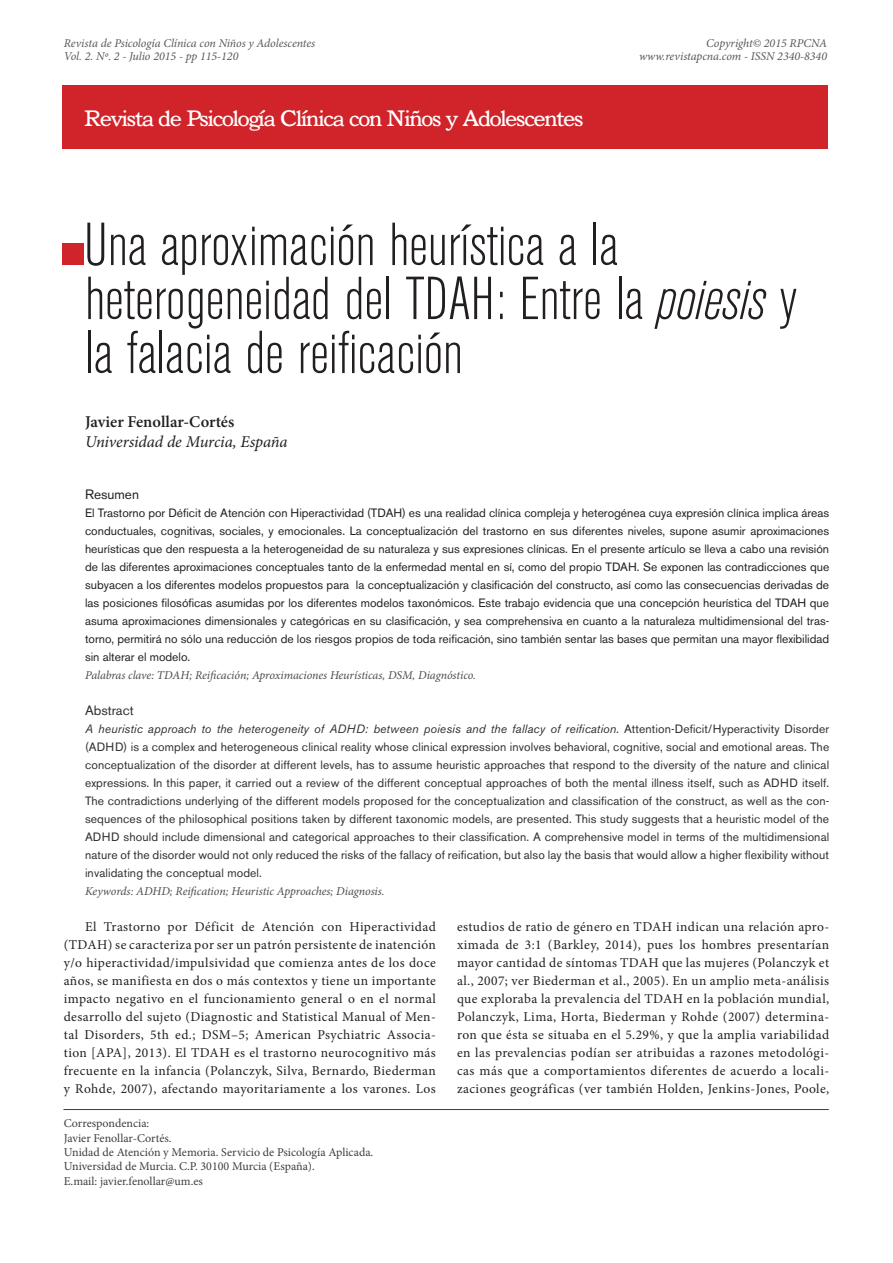
<style>
.page{position:relative;width:893px;height:1263px;background:#fff}
.page>*{position:absolute;margin:0;border:0;box-sizing:border-box;transform-origin:0 0}
.Titulo_Artículo{font:300 condensed 60px/54px "Akzidenz Grotesk BE";color:#231f20}
.t1{font:24px "Bookman BT";letter-spacing:-.05em;color:#fff}
.Universidad_Autores{font:italic 16.5px "Minion Pro";letter-spacing:-.005em;color:#231f20}
.Nombre_Autor{font:600 16.5px "Minion Pro";letter-spacing:-.005em;color:#231f20}
.Párrafo{font:13.5px/18px "Minion Pro";letter-spacing:.03em;color:#231f20;text-align:justify}
.Abstrract{font:13.5px "Akzidenz Grotesk BE";color:#312f30}
.Resumen{font:13.5px "Akzidenz Grotesk BE";color:#231f20}
.Resumen_Inglés{font:12px/18px "Akzidenz Grotesk BE";letter-spacing:.01em;color:#312f30;text-align:justify}
.Resumen_Castellano{font:12px/18px "Akzidenz Grotesk BE";color:#231f20;text-align:justify}
.Correspondencia_Auto{font:12px "Minion Pro";color:#3e3e3f}
.Cabecera_1º_pag__Rev{font:italic 12px/13.5px "Minion Pro";letter-spacing:-.005em;color:#57585a;text-align:right}
.Palabras_Clave{font:italic 12px "Minion Pro";letter-spacing:-.005em;color:#4b4c4d}
.Keywords{font:italic 12px "Minion Pro";letter-spacing:-.005em;color:#4b4c4d}
.s1{font-family:"Akzidenz Grotesk BQ";font-style:italic}
.s2{font-style:italic}
</style>
<div class="page">
<div style="left:63px;top:85px;width:765px;height:64px;background:#d1232a"></div>
<hr style="left:64px;top:1109px;width:764px;height:1px;background:#3e3e3f">
<div style="left:63px;top:243px;width:21px;height:22px;background:#d1232a"></div>
<p class="Cabecera_1º_pag__Rev" style="left:64px;top:36px;width:253px">Revista de Psicología Clínica con Niños y Adolescentes</p>
<p class="Cabecera_1º_pag__Rev" style="left:64px;top:50px;width:176px">Vol. 2. Nº. 2 - Julio 2015 - pp 115-120</p>
<h2 class="t1" style="left:84px;top:104px;width:501px">Revista de Psicología Clínica con Niños y Adolescentes</h2>
<p class="Cabecera_1º_pag__Rev" style="left:639px;top:36px;width:190px">Copyright© 2015 RPCNA www.revistapcna.com - ISSN 2340-8340</p>
<p class="Titulo_Artículo" style="left:84px;top:219px;width:715px">Una aproximación heurística a la heterogeneidad del TDAH: Entre la <span class="s1">poiesis</span> y la falacia de reificación</p>
<p class="Nombre_Autor" style="left:85px;top:410px;width:151px">Javier Fenollar-Cortés</p>
<p class="Universidad_Autores" style="left:85px;top:430px;width:204px">Universidad de Murcia, España</p>
<p class="Resumen" style="left:85px;top:486px;width:56px">Resumen</p>
<p class="Resumen_Castellano" style="left:85px;top:504px;width:746px">El Trastorno por Déficit de Atención con Hiperactividad (TDAH) es una realidad clínica compleja y heterogénea cuya expresión clínica implica áreas conductuales, cognitivas, sociales, y emocionales. La conceptualización del trastorno en sus diferentes niveles, supone asumir aproximaciones heurísticas que den respuesta a la heterogeneidad de su naturaleza y sus expresiones clínicas. En el presente artículo se lleva a cabo una revisión de las diferentes aproximaciones conceptuales tanto de la enfermedad mental en sí, como del propio TDAH. Se exponen las contradicciones que subyacen a los diferentes modelos propuestos para la conceptualización y clasificación del constructo, así como las consecuencias derivadas de las posiciones filosóficas asumidas por los diferentes modelos taxonómicos. Este trabajo evidencia que una concepción heurística del TDAH que asuma aproximaciones dimensionales y categóricas en su clasificación, y sea comprehensiva en cuanto a la naturaleza multidimensional del tras&shy;torno, permitirá no sólo una reducción de los riesgos propios de toda reificación, sino también sentar las bases que permitan una mayor flexibilidad sin alterar el modelo.</p>
<p class="Palabras_Clave" style="left:85px;top:667px;width:392px">Palabras clave: TDAH; Reificación; Aproximaciones Heurísticas, DSM, Diagnóstico.</p>
<p class="Abstrract" style="left:85px;top:702px;width:50px">Abstract</p>
<p class="Resumen_Inglés" style="left:85px;top:720px;width:746px"><span class="s2">A heuristic approach to the heterogeneity of ADHD: between poiesis and the fallacy of reification.</span> Attention-Deficit/Hyperactivity Disorder (ADHD) is a complex and heterogeneous clinical reality whose clinical expression involves behavioral, cognitive, social and emotional areas. The conceptualization of the disorder at different levels, has to assume heuristic approaches that respond to the diversity of the nature and clinical expressions. In this paper, it carried out a review of the different conceptual approaches of both the mental illness itself, such as ADHD itself.<br>The contradictions underlying of the different models proposed for the conceptualization and classification of the construct, as well as the con&shy;sequences of the philosophical positions taken by different taxonomic models, are presented. This study suggests that a heuristic model of the ADHD should include dimensional and categorical approaches to their classification. A comprehensive model in terms of the multidimensional nature of the disorder would not only reduced the risks of the fallacy of reification, but also lay the basis that would allow a higher flexibility without invalidating the conceptual model.</p>
<p class="Keywords" style="left:85px;top:883px;width:301px">Keywords: ADHD; Reification; Heuristic Approaches; Diagnosis.</p>
<p class="Párrafo" style="left:64px;top:918px;width:374px;text-indent:21px">El Trastorno por Déficit de Atención con Hiperactividad (TDAH) se caracteriza por ser un patrón persistente de inatención y/o hiperactividad/impulsividad que comienza antes de los doce años, se manifiesta en dos o más contextos y tiene un importante impacto negativo en el funcionamiento general o en el normal desarrollo del sujeto (Diagnostic and Statistical Manual of Men&shy;tal Disorders, 5th ed.; DSM–5; American Psychiatric Associa&shy;tion [APA], 2013). El TDAH es el trastorno neurocognitivo más frecuente en la infancia (Polanczyk, Silva, Bernardo, Biederman y Rohde, 2007), afectando mayoritariamente a los varones. Los</p>
<p class="Párrafo" style="left:457px;top:918px;width:374px">estudios de ratio de género en TDAH indican una relación apro&shy;ximada de 3:1 (Barkley, 2014), pues los hombres presentarían mayor cantidad de síntomas TDAH que las mujeres (Polanczyk et al., 2007; ver Biederman et al., 2005). En un amplio meta-análisis que exploraba la prevalencia del TDAH en la población mundial, Polanczyk, Lima, Horta, Biederman y Rohde (2007) determina&shy;ron que ésta se situaba en el 5.29%, y que la amplia variabilidad en las prevalencias podían ser atribuidas a razones metodológi&shy;cas más que a comportamientos diferentes de acuerdo a locali&shy;zaciones geográficas (ver también Holden, Jenkins-Jones, Poole,</p>
<p class="Correspondencia_Auto" style="left:64px;top:1115px;width:87px">Correspondencia:</p>
<p class="Correspondencia_Auto" style="left:64px;top:1130px;width:109px">Javier Fenollar-Cortés.</p>
<p class="Correspondencia_Auto" style="left:64px;top:1144px;width:311px">Unidad de Atención y Memoria. Servicio de Psicología Aplicada.</p>
<p class="Correspondencia_Auto" style="left:64px;top:1158px;width:253px">Universidad de Murcia. C.P. 30100 Murcia (España).</p>
<p class="Correspondencia_Auto" style="left:64px;top:1173px;width:141px">E.mail: javier.fenollar@um.es</p>
</div>
